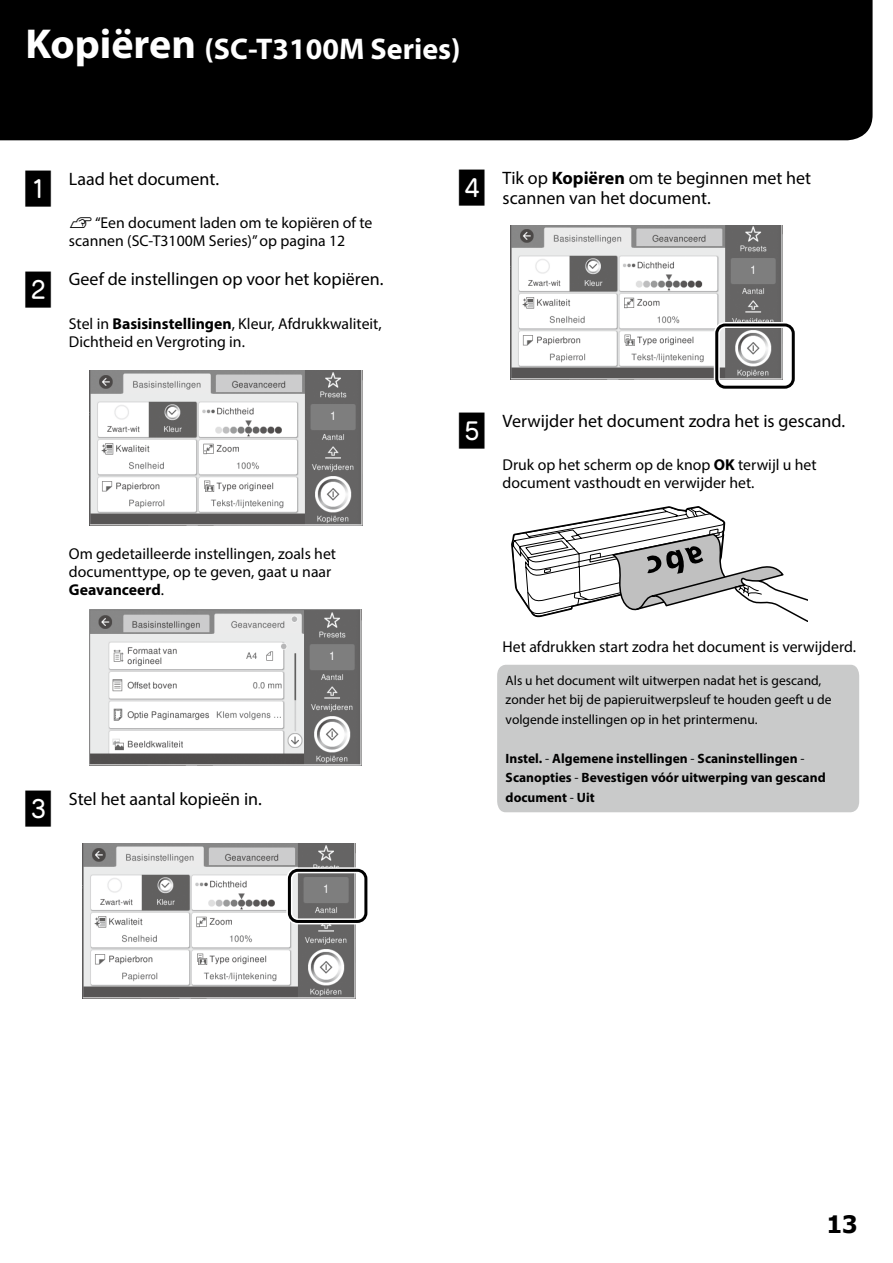
<style>
.page{position:relative;width:893px;height:1263px;background:#fff}
.page>*{position:absolute;margin:0;border:0;box-sizing:border-box;transform-origin:0 0}
.t1{font:36px "JNB3 TP";color:#000}
.t2{font:700 30px "Myriad Pro";color:#fff}
.t3{font:700 24px "Tahoma";color:#000}
.t4{font:18px/19.5px "Myriad Pro";color:#000}
.t5{font:15.75px/18px "Myriad Pro";color:#000}
.t6{font:13.5px/19.5px "Myriad Pro";color:#000}
.t7{font:700 13.5px/19.5px "Myriad Pro";color:#000}
.s1{font-size:42px}
.s2{font-family:"TP Publication Group Icons 4 AAA"}
.s3{font-weight:700}
.s4{font-weight:400}
</style>
<div class="page">
<div style="left:0;top:0;width:873px;height:140px;background:#000"></div>
<img style="left:89px;top:371px;width:273px;height:154px">
<img style="left:90px;top:610px;width:272px;height:155px">
<img style="left:83px;top:844px;width:272px;height:154px">
<div style="left:286px;top:867px;width:83px;height:57px;border:6px solid #fff;border-radius:9px"></div>
<div style="left:288px;top:869px;width:79px;height:54px;border:3px solid #000;border-radius:9px"></div>
<img style="left:510px;top:225px;width:273px;height:154px">
<div style="left:714px;top:322px;width:82px;height:68px;border:6px solid #fff;border-radius:9px"></div>
<div style="left:715px;top:323px;width:80px;height:66px;border:3px solid #000;border-radius:9px"></div>
<svg style="left:511px;top:506px;width:297px;height:115px"></svg>
<div style="left:497px;top:665px;width:362px;height:147px;background:#c9caca"></div>
<h2 class="t2" style="left:26px;top:29px;width:437px"><span class="s1">Kopiëren</span> (SC-T3100M Series)</h2>
<h1 class="t1" style="left:26px;top:171px;width:30px">A</h1>
<p class="t4" style="left:69px;top:169px;width:152px">Laad het document.</p>
<p class="t5" style="left:69px;top:214px;width:305px"><span class="s2">U</span> “Een document laden om te kopiëren of te scannen (SC-T3100M Series)” op pagina 12</p>
<h1 class="t1" style="left:26px;top:271px;width:30px">B</h1>
<p class="t4" style="left:69px;top:269px;width:316px">Geef de instellingen op voor het kopiëren.</p>
<p class="t5" style="left:69px;top:314px;width:314px">Stel in <span class="s3">Basisinstellingen</span>, Kleur, Afdrukkwaliteit,<br>Dichtheid en Vergroting in.</p>
<p class="t5" style="left:69px;top:545px;width:269px">Om gedetailleerde instellingen, zoals het documenttype, op te geven, gaat u naar<br><span class="s3">Geavanceerd</span>.</p>
<h1 class="t1" style="left:26px;top:791px;width:30px">C</h1>
<p class="t4" style="left:69px;top:789px;width:195px">Stel het aantal kopieën in.</p>
<h1 class="t1" style="left:459px;top:170px;width:30px">D</h1>
<p class="t4" style="left:503px;top:168px;width:310px">Tik op <span class="s3">Kopiëren</span> om te beginnen met het scannen van het document.</p>
<h1 class="t1" style="left:459px;top:412px;width:30px">E</h1>
<p class="t4" style="left:503px;top:410px;width:344px">Verwijder het document zodra het is gescand.</p>
<p class="t5" style="left:503px;top:455px;width:316px">Druk op het scherm op de knop <span class="s3">OK</span> terwijl u het document vasthoudt en verwijder het.</p>
<p class="t5" style="left:503px;top:637px;width:355px">Het afdrukken start zodra het document is verwijderd.</p>
<p class="t6" style="left:506px;top:670px;width:327px">Als u het document wilt uitwerpen nadat het is gescand, zonder het bij de papieruitwerpsleuf te houden geeft u de volgende instellingen op in het printermenu.</p>
<p class="t7" style="left:506px;top:748px;width:322px">Instel. <span class="s4">-</span> Algemene instellingen <span class="s4">-</span> Scaninstellingen <span class="s4">-<br></span>Scanopties <span class="s4">-</span> Bevestigen vóór uitwerping van gescand document <span class="s4">-</span> Uit</p>
<h3 class="t3" style="left:827px;top:1207px;width:32px">13</h3>
</div>
